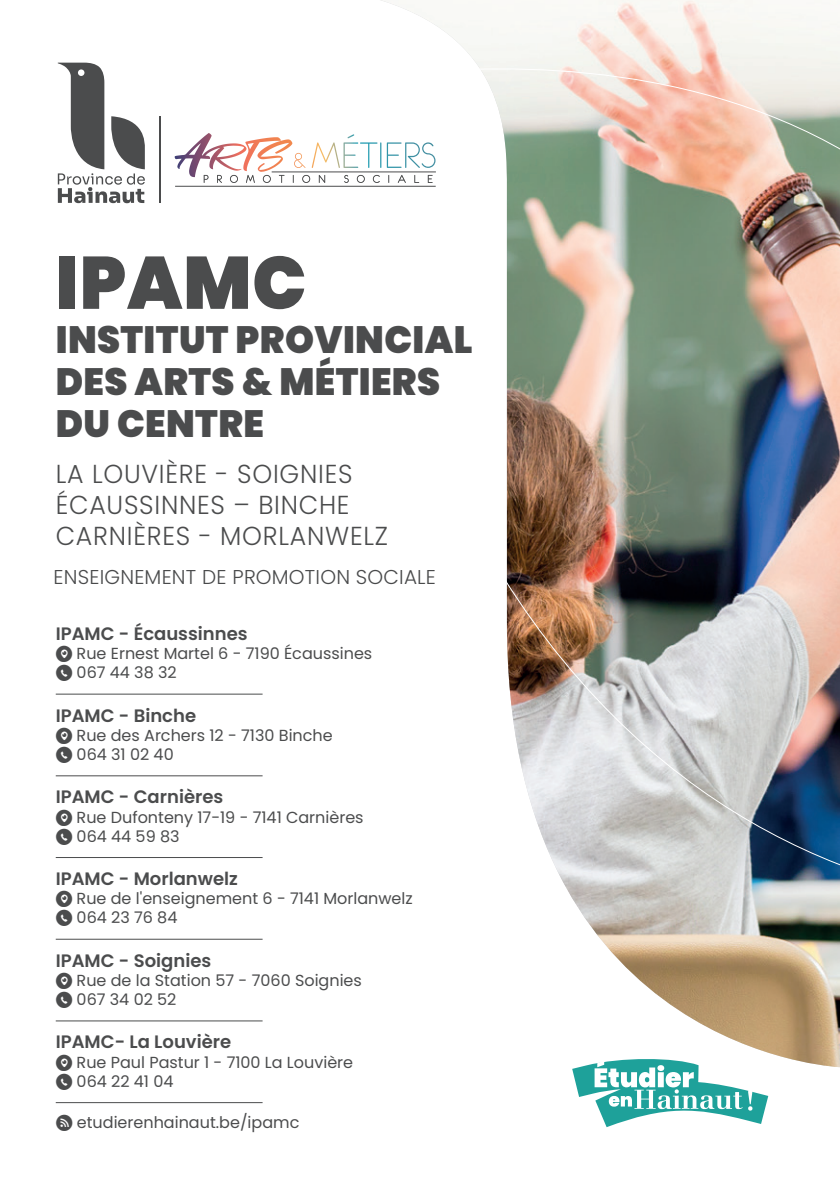
<style>
.page{position:relative;width:840px;height:1191px;background:#fff}
.page>*{position:absolute;margin:0;border:0;box-sizing:border-box;transform-origin:0 0}
.t1{font:900 74px "Poppins";letter-spacing:.01em;color:#4b4c4d}
.t2{font:900 38px/42px "Poppins";letter-spacing:.01em;color:#4b4c4d}
.t3{font:300 26px/31.2px "Poppins";letter-spacing:.03em;color:#4b4c4d}
.t4{font:300 20px "Poppins";letter-spacing:.01em;color:#494a4b}
.t5{font:600 18px "Poppins";color:#4b4c4d}
.t6{font:16px/19.2px "Poppins";color:#4b4c4d}
.s1{font-family:"Social Media Circled"}
</style>
<div class="page">
<svg style="left:572px;top:1067px;width:195px;height:60px"></svg>
<img style="left:580px;top:1037px;width:259px;height:30px">
<img style="left:322px;top:0;width:517px;height:1037px">
<svg style="left:58px;top:63px;width:87px;height:140px"></svg>
<hr style="left:159px;top:116px;width:1px;height:87px;background:#4b4c4d">
<svg style="left:174px;top:133px;width:261px;height:50px"></svg>
<hr style="left:175px;top:186px;width:260px;height:1px;background:#4b4c4d">
<hr style="left:271px;top:172px;width:164px;height:1px;background:#4b4c4d">
<hr style="left:56px;top:694px;width:206px;height:1px;background:#4b4c4d">
<hr style="left:56px;top:775px;width:206px;height:1px;background:#4b4c4d">
<hr style="left:56px;top:857px;width:206px;height:1px;background:#4b4c4d">
<hr style="left:56px;top:939px;width:206px;height:1px;background:#4b4c4d">
<hr style="left:56px;top:1020px;width:206px;height:1px;background:#4b4c4d">
<hr style="left:56px;top:1102px;width:206px;height:1px;background:#4b4c4d">
<h1 class="t1" style="left:56px;top:240px;width:252px">IPAMC</h1>
<h2 class="t2" style="left:56px;top:319px;width:418px">INSTITUT PROVINCIAL<br>DES ARTS &amp; MÉTIERS<br>DU CENTRE</h2>
<h3 class="t3" style="left:56px;top:458px;width:334px">LA LOUVIÈRE - SOIGNIES<br>ÉCAUSSINNES – BINCHE<br>CARNIÈRES - MORLANWELZ</h3>
<p class="t4" style="left:54px;top:565px;width:383px">ENSEIGNEMENT DE PROMOTION SOCIALE</p>
<p class="t5" style="left:56px;top:623px;width:193px">IPAMC - Écaussinnes</p>
<p class="t6" style="left:56px;top:644px;width:318px"><span class="s1">O</span> Rue Ernest Martel 6 - 7190 Écaussines<br><span class="s1">M</span> 067 44 38 32</p>
<p class="t5" style="left:56px;top:705px;width:142px">IPAMC - Binche</p>
<p class="t6" style="left:56px;top:725px;width:278px"><span class="s1">O</span> Rue des Archers 12 - 7130 Binche<br><span class="s1">M</span> 064 31 02 40</p>
<p class="t5" style="left:56px;top:786px;width:169px">IPAMC - Carnières</p>
<p class="t6" style="left:56px;top:807px;width:309px"><span class="s1">O</span> Rue Dufonteny 17-19 - 7141 Carnières<br><span class="s1">M</span> 064 44 59 83</p>
<p class="t5" style="left:56px;top:868px;width:183px">IPAMC - Morlanwelz</p>
<p class="t6" style="left:56px;top:889px;width:358px"><span class="s1">O</span> Rue de l'enseignement 6 - 7141 Morlanwelz<br><span class="s1">M</span> 064 23 76 84</p>
<p class="t5" style="left:56px;top:950px;width:157px">IPAMC - Soignies</p>
<p class="t6" style="left:56px;top:970px;width:307px"><span class="s1">O</span> Rue de la Station 57 - 7060 Soignies<br><span class="s1">M</span> 067 34 02 52</p>
<p class="t5" style="left:56px;top:1031px;width:177px">IPAMC- La Louvière</p>
<p class="t6" style="left:56px;top:1052px;width:299px"><span class="s1">O</span> Rue Paul Pastur 1 - 7100 La Louvière<br><span class="s1">M</span> 064 22 41 04</p>
<p class="t6" style="left:56px;top:1112px;width:245px"><span class="s1">Z</span> etudierenhainaut.be/ipamc</p>
</div>
